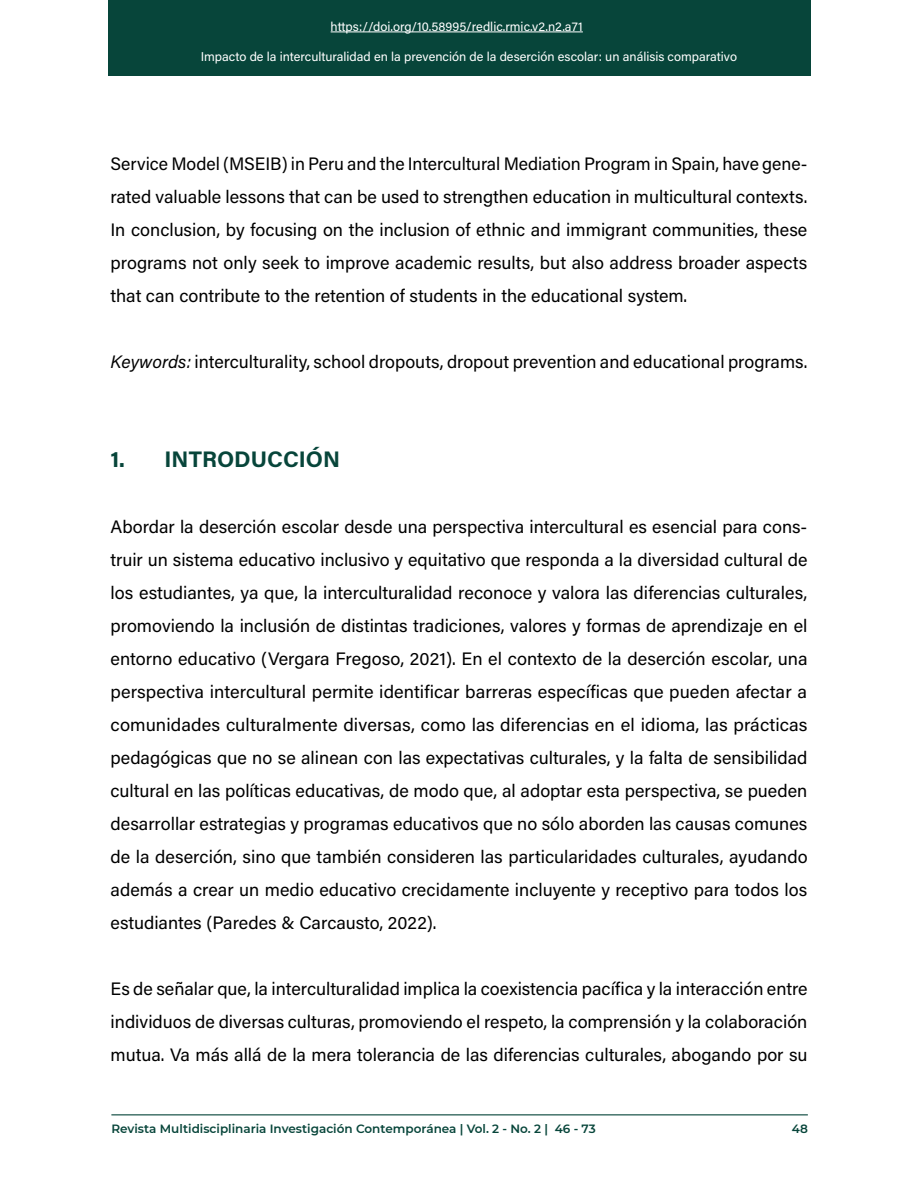
<style>
.page{position:relative;width:918px;height:1188px;background:#fff}
.page>*{position:absolute;margin:0;border:0;box-sizing:border-box;transform-origin:0 0}
.SUBTITULO{font:700 22.5px "Acumin Pro";color:#07453a}
.SIN_GREP{font:18px/33px "Acumin Pro";color:#000;text-align:justify}
.t1{font:12.75px "Acumin Pro";color:#fff}
.t2{font:600 12px "Montserrat";color:#07453a}
.s1{font-style:italic}
</style>
<div class="page">
<div style="left:108px;top:0;width:702px;height:75px;background:#07453a"></div>
<hr style="left:331px;top:32px;width:252px;height:1px;background:#fff">
<hr style="left:111px;top:1114px;width:697px;height:1px;background:#07453a">
<p class="t1" style="left:331px;top:17px;width:254px">https://doi.org/10.58995/redlic.rmic.v2.n2.a71</p>
<p class="t1" style="left:201px;top:48px;width:538px">Impacto de la interculturalidad en la prevención de la deserción escolar: un análisis comparativo</p>
<p class="SIN_GREP" style="left:111px;top:147px;width:698px">Service Model (MSEIB) in Peru and the Intercultural Mediation Program in Spain, have gene&shy;rated valuable lessons that can be used to strengthen education in multicultural contexts.<br>In conclusion, by focusing on the inclusion of ethnic and immigrant communities, these programs not only seek to improve academic results, but also address broader aspects that can contribute to the retention of students in the educational system.</p>
<p class="SIN_GREP" style="left:111px;top:345px;width:698px"><span class="s1">Keywords:</span> interculturality, school dropouts, dropout prevention and educational programs.</p>
<p class="SUBTITULO" style="left:111px;top:443px;width:231px">1. INTRODUCCIÓN</p>
<p class="SIN_GREP" style="left:111px;top:510px;width:699px">Abordar la deserción escolar desde una perspectiva intercultural es esencial para cons&shy;truir un sistema educativo inclusivo y equitativo que responda a la diversidad cultural de los estudiantes, ya que, la interculturalidad reconoce y valora las diferencias culturales, promoviendo la inclusión de distintas tradiciones, valores y formas de aprendizaje en el entorno educativo (Vergara Fregoso, 2021). En el contexto de la deserción escolar, una perspectiva intercultural permite identificar barreras específicas que pueden afectar a comunidades culturalmente diversas, como las diferencias en el idioma, las prácticas pedagógicas que no se alinean con las expectativas culturales, y la falta de sensibilidad cultural en las políticas educativas, de modo que, al adoptar esta perspectiva, se pueden desarrollar estrategias y programas educativos que no sólo aborden las causas comunes de la deserción, sino que también consideren las particularidades culturales, ayudando además a crear un medio educativo crecidamente incluyente y receptivo para todos los estudiantes (Paredes &amp; Carcausto, 2022).</p>
<p class="SIN_GREP" style="left:111px;top:972px;width:699px">Es de señalar que, la interculturalidad implica la coexistencia pacífica y la interacción entre individuos de diversas culturas, promoviendo el respeto, la comprensión y la colaboración mutua. Va más allá de la mera tolerancia de las diferencias culturales, abogando por su</p>
<p class="t2" style="left:111px;top:1120px;width:486px">Revista Multidisciplinaria Investigación Contemporánea | Vol. 2 - No. 2 | 46 - 73</p>
<p class="t2" style="left:792px;top:1120px;width:18px">48</p>
</div>
